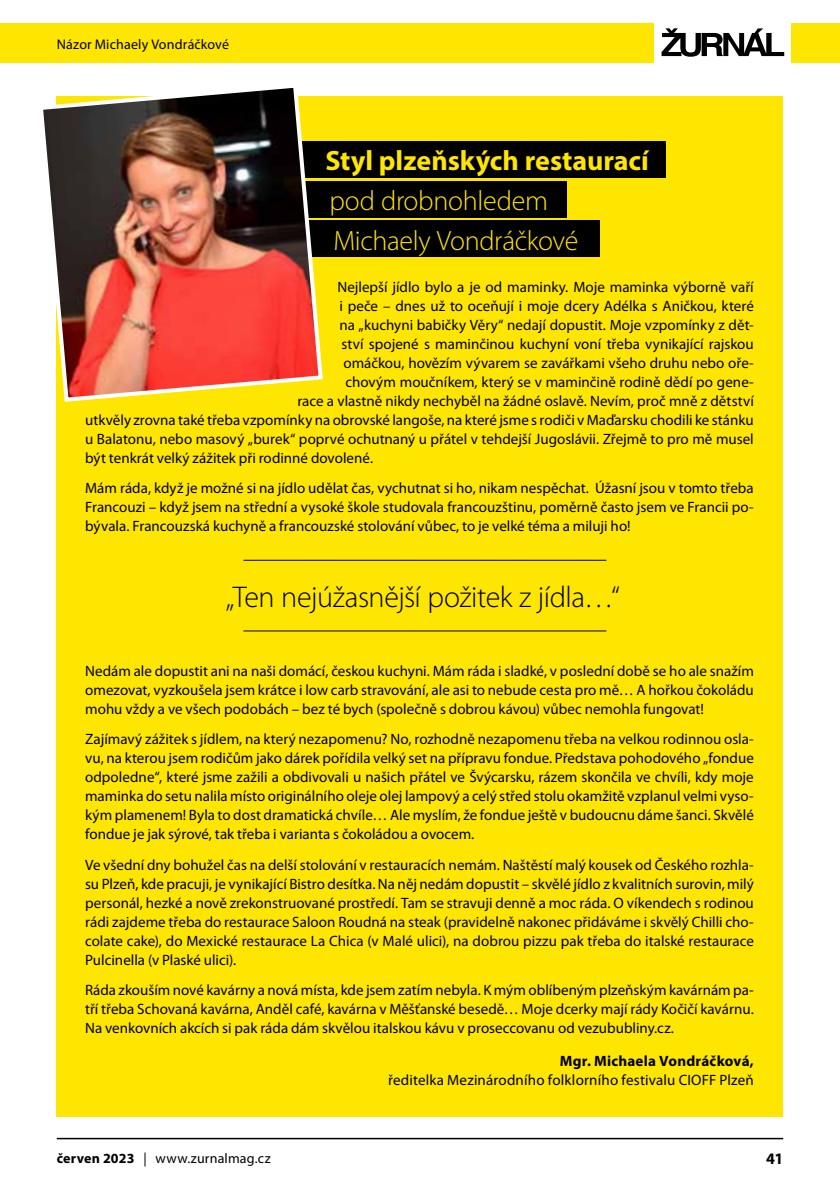
<style>
.page{position:relative;width:840px;height:1191px;background:#fff}
.page>*{position:absolute;margin:0;border:0;box-sizing:border-box;transform-origin:0 0}
.t1{font:300 30px "Myriad Pro";letter-spacing:-.015em;color:#000}
.t2{font:300 28px/40px "Myriad Pro";letter-spacing:-.01em;color:#ffe600}
.t3{font:700 28px "Myriad Pro";color:#ffe600}
.t4{font:700 16px "Myriad Pro";color:#000}
.t5{font:15px/19px "Myriad Pro";color:#000;text-align:justify}
.t6{font:700 15px "Myriad Pro";letter-spacing:.015em;color:#000}
.t7{font:14px "Myriad Pro";letter-spacing:.01em;color:#000}
.s1{font-weight:700}
</style>
<div class="page">
<hr style="left:57px;top:1137px;width:725px;height:2px;background:#000">
<div style="left:0;top:23px;width:653px;height:39px;background:#ffe600"></div>
<div style="left:790px;top:23px;width:49px;height:39px;background:#ffe600"></div>
<svg style="left:661px;top:28px;width:122px;height:29px"></svg>
<div style="left:57px;top:96px;width:725px;height:1021px;background:#ffe600"></div>
<div style="left:277px;top:141px;width:387px;height:36px;background:#000"></div>
<div style="left:71px;top:181px;width:495px;height:36px;background:#000"></div>
<hr style="left:243px;top:560px;width:363px;height:1px;background:#000">
<hr style="left:243px;top:630px;width:363px;height:1px;background:#000">
<div style="left:187px;top:220px;width:412px;height:36px;background:#000"></div>
<img style="left:43px;top:87px;width:282px;height:317px">
<p class="t7" style="left:57px;top:35px;width:174px">Názor Michaely Vondráčkové</p>
<h2 class="t3" style="left:325px;top:142px;width:325px">Styl plzeňských restaurací</h2>
<h2 class="t2" style="left:329px;top:180px;width:250px">pod drobnohledem<br>Michaely Vondráčkové</h2>
<p class="t5" style="left:337px;top:277px;width:417px">Nejlepší jídlo bylo a je od maminky. Moje maminka výborně vaří</p>
<p class="t5" style="left:339px;top:296px;width:415px">i peče – dnes už to oceňují i moje dcery Adélka s Aničkou, které</p>
<p class="t5" style="left:339px;top:315px;width:415px">na „kuchyni babičky Věry“ nedají dopustit. Moje vzpomínky z dět-</p>
<p class="t5" style="left:341px;top:334px;width:413px">ství spojené s maminčinou kuchyní voní třeba vynikající rajskou</p>
<p class="t5" style="left:343px;top:353px;width:411px">omáčkou, hovězím vývarem se zavářkami všeho druhu nebo oře-</p>
<p class="t5" style="left:345px;top:372px;width:409px">chovým moučníkem, který se v maminčině rodině dědí po gene-</p>
<p class="t5" style="left:297px;top:391px;width:458px">race a vlastně nikdy nechyběl na žádné oslavě. Nevím, proč mně z dětství</p>
<p class="t5" style="left:85px;top:410px;width:669px">utkvěly zrovna také třeba vzpomínky na obrovské langoše, na které jsme s rodiči v Maďarsku chodili ke stánku</p>
<p class="t5" style="left:85px;top:429px;width:669px">u Balatonu, nebo masový „burek“ poprvé ochutnaný u přátel v tehdejší Jugoslávii. Zřejmě to pro mě musel</p>
<p class="t5" style="left:85px;top:448px;width:289px">být tenkrát velký zážitek při rodinné dovolené.</p>
<p class="t5" style="left:85px;top:479px;width:669px">Mám ráda, když je možné si na jídlo udělat čas, vychutnat si ho, nikam nespěchat. Úžasní jsou v tomto třeba Francouzi – když jsem na střední a vysoké škole studovala francouzštinu, poměrně často jsem ve Francii po&shy;bývala. Francouzská kuchyně a francouzské stolování vůbec, to je velké téma a miluji ho!</p>
<h1 class="t1" style="left:226px;top:579px;width:395px">„Ten nejúžasnější požitek z jídla…“</h1>
<p class="t5" style="left:85px;top:661px;width:670px">Nedám ale dopustit ani na naši domácí, českou kuchyni. Mám ráda i sladké, v poslední době se ho ale snažím omezovat, vyzkoušela jsem krátce i low carb stravování, ale asi to nebude cesta pro mě… A hořkou čokoládu mohu vždy a ve všech podobách – bez té bych (společně s dobrou kávou) vůbec nemohla fungovat!</p>
<p class="t5" style="left:85px;top:729px;width:670px">Zajímavý zážitek s jídlem, na který nezapomenu? No, rozhodně nezapomenu třeba na velkou rodinnou osla&shy;vu, na kterou jsem rodičům jako dárek pořídila velký set na přípravu fondue. Představa pohodového „fondue odpoledne“, které jsme zažili a obdivovali u našich přátel ve Švýcarsku, rázem skončila ve chvíli, kdy moje maminka do setu nalila místo originálního oleje olej lampový a celý střed stolu okamžitě vzplanul velmi vyso&shy;kým plamenem! Byla to dost dramatická chvíle… Ale myslím, že fondue ještě v budoucnu dáme šanci. Skvělé fondue je jak sýrové, tak třeba i varianta s čokoládou a ovocem.</p>
<p class="t5" style="left:85px;top:855px;width:670px">Ve všední dny bohužel čas na delší stolování v restauracích nemám. Naštěstí malý kousek od Českého rozhla&shy;su Plzeň, kde pracuji, je vynikající Bistro desítka. Na něj nedám dopustit – skvělé jídlo z kvalitních surovin, milý personál, hezké a nově zrekonstruované prostředí. Tam se stravuji denně a moc ráda. O víkendech s rodinou rádi zajdeme třeba do restaurace Saloon Roudná na steak (pravidelně nakonec přidáváme i skvělý Chilli cho&shy;colate cake), do Mexické restaurace La Chica (v Malé ulici), na dobrou pizzu pak třeba do italské restaurace Pulcinella (v Plaské ulici).</p>
<p class="t5" style="left:85px;top:980px;width:669px">Ráda zkouším nové kavárny a nová místa, kde jsem zatím nebyla. K mým oblíbeným plzeňským kavárnám pa&shy;tří třeba Schovaná kavárna, Anděl café, kavárna v Měšťanské besedě… Moje dcerky mají rády Kočičí kavárnu.<br>Na venkovních akcích si pak ráda dám skvělou italskou kávu v proseccovanu od vezububliny.cz.</p>
<p class="t6" style="left:559px;top:1051px;width:195px">Mgr. Michaela Vondráčková,</p>
<p class="t5" style="left:388px;top:1070px;width:367px">ředitelka Mezinárodního folklorního festivalu CIOFF Plzeň</p>
<p class="t7" style="left:57px;top:1149px;width:215px"><span class="s1">červen 2023</span> | www.zurnalmag.cz</p>
<p class="t4" style="left:765px;top:1148px;width:19px">41</p>
</div>
